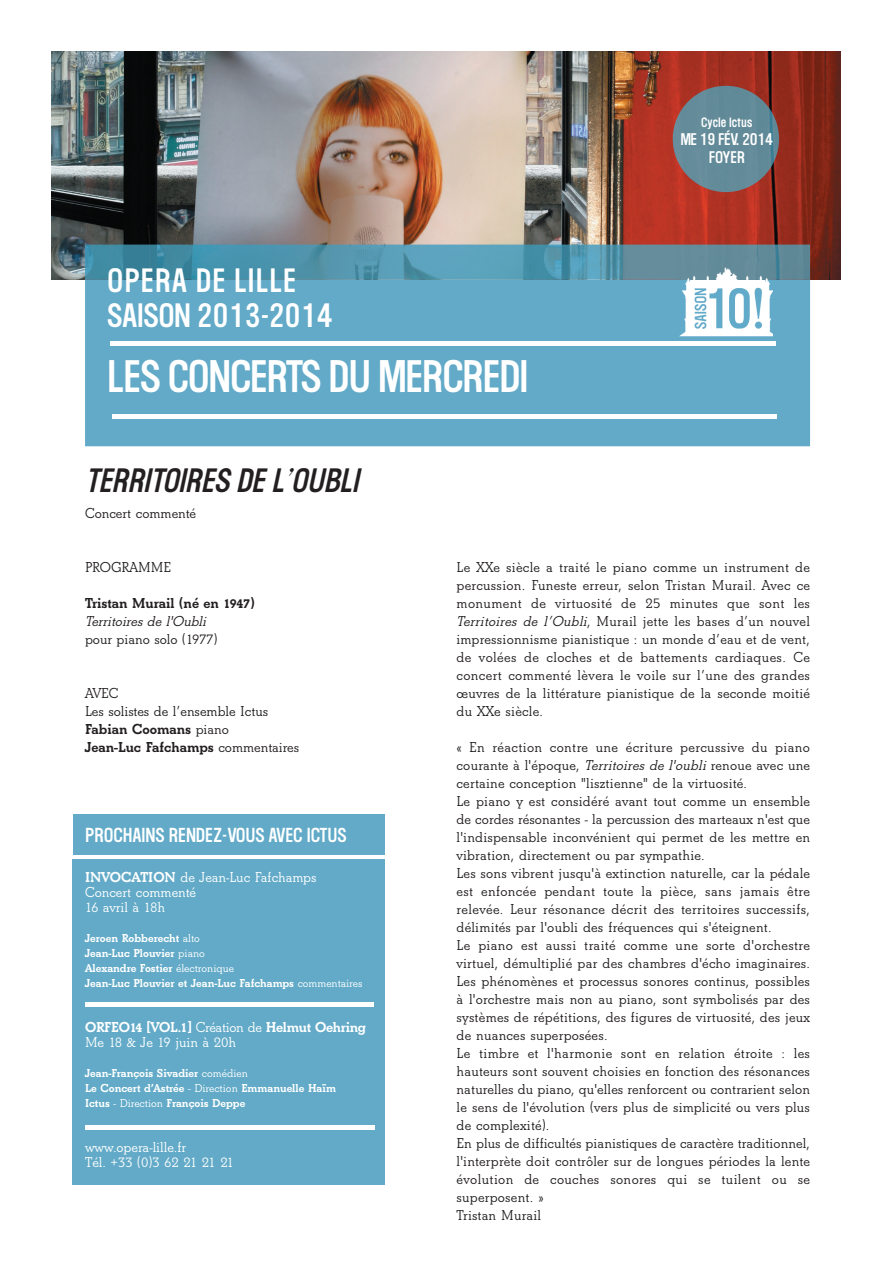
<style>
.page{position:relative;width:893px;height:1263px;background:#fff}
.page>*{position:absolute;margin:0;border:0;box-sizing:border-box;transform-origin:0 0}
.t1{font:40.5px "Washington";letter-spacing:-.025em;color:#fff}
.t2{font:30px/34.5px "Washington";letter-spacing:-.01em;color:#fff}
.t3{font:italic 30px "Washington";color:#231f20}
.t4{font:18px "Washington";color:#fff}
.t5{font:600 15px/18px "Beton T";letter-spacing:.015em;color:#231f20}
.t6{font:600 15px/15px "Beton T";color:#fff}
.t7{font:700 15px/15px "Beton T";letter-spacing:-.02em;color:#fff}
.t8{font:700 15px "Beton T";color:#231f20}
.t9{font:italic 600 15px "Beton T";color:#231f20}
.t10{font:15px/18px "Washington";letter-spacing:-.025em;color:#fff;text-align:center}
.t11{font:700 12px/15px "Beton T";color:#fff}
.t12{font:12px "Washington";color:#fff}
.s1{font-weight:700}
.s2{font-weight:600}
.s3{font-style:italic}
</style>
<div class="page">
<div style="left:73px;top:859px;width:312px;height:326px;background:#62aac8"></div>
<div style="left:74px;top:815px;width:311px;height:40px;background:#62aac8"></div>
<img style="left:51px;top:51px;width:789px;height:228px">
<div style="left:85px;top:279px;width:725px;height:167px;background:#62aac8"></div>
<img style="left:85px;top:245px;width:725px;height:34px">
<img style="left:679px;top:262px;width:94px;height:76px">
<hr style="left:111px;top:341px;width:665px;height:4px;background:#fff">
<img style="left:673px;top:86px;width:106px;height:106px">
<hr style="left:112px;top:414px;width:664px;height:4px;background:#fff">
<hr style="left:85px;top:1002px;width:289px;height:4px;background:#fff">
<hr style="left:85px;top:1125px;width:289px;height:4px;background:#fff">
<h2 class="t2" style="left:107px;top:265px;width:227px">OPERA DE LILLE<br>SAISON 2013-2014</h2>
<h1 class="t1" style="left:107px;top:355px;width:423px">LES CONCERTS DU MERCREDI</h1>
<h2 class="t3" style="left:85px;top:464px;width:280px">TERRITOIRES DE L'OUBLI</h2>
<p class="t5" style="left:85px;top:503px;width:113px">Concert commenté</p>
<p class="t12" style="left:701px;top:116px;width:53px">Cycle Ictus</p>
<p class="t10" style="left:680px;top:131px;width:95px">ME 19 FÉV. 2014<br>FOYER</p>
<p class="t5" style="left:85px;top:557px;width:88px">PROGRAMME</p>
<p class="t8" style="left:85px;top:594px;width:171px">Tristan Murail (né en 1947)</p>
<p class="t9" style="left:85px;top:612px;width:125px">Territoires de l'Oubli</p>
<p class="t5" style="left:85px;top:629px;width:134px">pour piano solo (1977)</p>
<p class="t5" style="left:85px;top:683px;width:216px">AVEC<br>Les solistes de l’ensemble Ictus<br><span class="s1">Fabian Coomans</span> piano<br><span class="s1">Jean-Luc Fafchamps</span> commentaires</p>
<p class="t4" style="left:85px;top:825px;width:263px">PROCHAINS RENDEZ-VOUS AVEC ICTUS</p>
<p class="t6" style="left:85px;top:869px;width:233px"><span class="s1">INVOCATION</span> de Jean-Luc Fafchamps<br>Concert commenté<br>16 avril à 18h</p>
<p class="t11" style="left:85px;top:930px;width:279px">Jeroen Robberecht <span class="s2">alto<br></span>Jean-Luc Plouvier <span class="s2">piano<br></span>Alexandre Fostier <span class="s2">électronique<br></span>Jean-Luc Plouvier et Jean-Luc Fafchamps <span class="s2">commentaires</span></p>
<p class="t7" style="left:85px;top:1019px;width:282px">ORFEO14 [VOL.1] <span class="s2">Création de</span> Helmut Oehring<br><span class="s2">Me 18 &amp; Je 19 juin à 20h</span></p>
<p class="t11" style="left:85px;top:1065px;width:252px">Jean-François Sivadier <span class="s2">comédien<br></span>Le Concert d’Astrée <span class="s2">- Direction</span> Emmanuelle Haïm<br>Ictus <span class="s2">- Direction</span> François Deppe</p>
<p class="t6" style="left:85px;top:1139px;width:151px">www.opera-lille.fr<br>Tél. +33 (0)3 62 21 21 21</p>
<p class="t5" style="left:457px;top:557px;width:355px;text-align:justify">Le XXe siècle a traité le piano comme un instrument de percussion. Funeste erreur, selon Tristan Murail. Avec ce monument de virtuosité de 25 minutes que sont les <span class="s3">Territoires de l’Oubli</span>, Murail jette les bases d’un nouvel impressionnisme pianistique : un monde d’eau et de vent, de volées de cloches et de battements cardiaques. Ce concert commenté lèvera le voile sur l’une des grandes œuvres de la littérature pianistique de la seconde moitié du XXe siècle.</p>
<p class="t5" style="left:457px;top:737px;width:355px">« En réaction contre une écriture percussive du piano courante à l'époque, <span class="s3">Territoires de l'oubli</span> renoue avec une certaine conception "lisztienne" de la virtuosité.<br>Le piano y est considéré avant tout comme un ensemble de cordes résonantes - la percussion des marteaux n'est que l'indispensable inconvénient qui permet de les mettre en vibration, directement ou par sympathie.<br>Les sons vibrent jusqu'à extinction naturelle, car la pédale est enfoncée pendant toute la pièce, sans jamais être relevée. Leur résonance décrit des territoires successifs, délimités par l'oubli des fréquences qui s'éteignent.<br>Le piano est aussi traité comme une sorte d'orchestre virtuel, démultiplié par des chambres d'écho imaginaires.<br>Les phénomènes et processus sonores continus, possibles à l'orchestre mais non au piano, sont symbolisés par des systèmes de répétitions, des figures de virtuosité, des jeux de nuances superposées.<br>Le timbre et l'harmonie sont en relation étroite : les hauteurs sont souvent choisies en fonction des résonances naturelles du piano, qu'elles renforcent ou contrarient selon le sens de l'évolution (vers plus de simplicité ou vers plus de complexité).<br>En plus de difficultés pianistiques de caractère traditionnel, l'interprète doit contrôler sur de longues périodes la lente évolution de couches sonores qui se tuilent ou se superposent. »<br>Tristan Murail</p>
</div>
